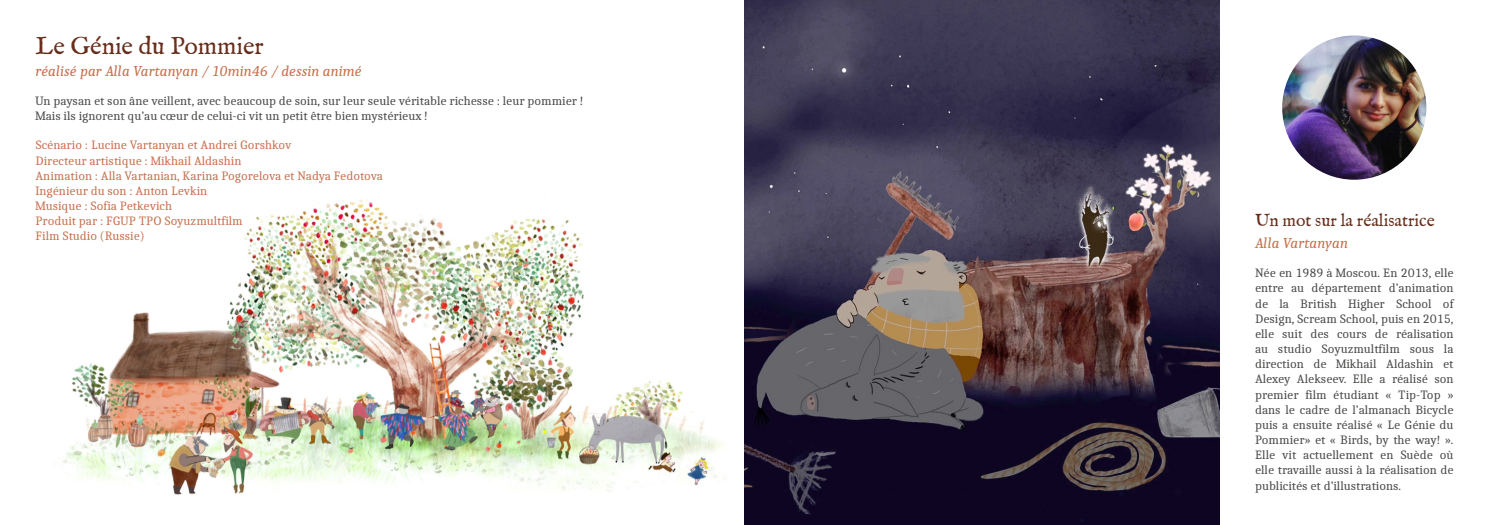
<style>
.page{position:relative;width:1489px;height:525px;background:#fff}
.page>*{position:absolute;margin:0;border:0;box-sizing:border-box;transform-origin:0 0}
.Titre_du_film{font:25px "IM FELL English Roman";color:#672e1b}
.Titre_du_film-2{font:17.5px "IM FELL English Roman";color:#672e1b}
.Caractéristiques_d_un_film{font:italic 15px "Caladea";color:#c7704e}
.Texte{font:12.62px/15.1px "Caladea";color:#494948;text-align:justify}
.Caractéristiques_d_un_film_2{font:12.62px "Caladea";color:#c7704e}
</style>
<div class="page">
<img style="left:63px;top:199px;width:662px;height:296px">
<img style="left:744px;top:0;width:475px;height:524px">
<img style="left:1281px;top:35px;width:145px;height:145px;border-radius:72px">
<p class="Titre_du_film" style="left:35px;top:31px;width:230px">Le Génie du Pommier</p>
<p class="Caractéristiques_d_un_film" style="left:35px;top:62px;width:328px">réalisé par Alla Vartanyan / 10min46 / dessin animé</p>
<p class="Texte" style="left:35px;top:93px;width:549px">Un paysan et son âne veillent, avec beaucoup de soin, sur leur seule véritable richesse : leur pommier !</p>
<p class="Texte" style="left:35px;top:108px;width:394px">Mais ils ignorent qu’au cœur de celui-ci vit un petit être bien mystérieux !</p>
<p class="Caractéristiques_d_un_film_2" style="left:35px;top:138px;width:257px">Scénario : Lucine Vartanyan et Andrei Gorshkov</p>
<p class="Caractéristiques_d_un_film_2" style="left:35px;top:153px;width:207px">Directeur artistique : Mikhail Aldashin</p>
<p class="Caractéristiques_d_un_film_2" style="left:35px;top:168px;width:349px">Animation : Alla Vartanian, Karina Pogorelova et Nadya Fedotova</p>
<p class="Caractéristiques_d_un_film_2" style="left:35px;top:183px;width:173px">Ingénieur du son : Anton Levkin</p>
<p class="Caractéristiques_d_un_film_2" style="left:35px;top:198px;width:138px">Musique : Sofia Petkevich</p>
<p class="Caractéristiques_d_un_film_2" style="left:35px;top:213px;width:209px">Produit par : FGUP TPO Soyuzmultfilm</p>
<p class="Caractéristiques_d_un_film_2" style="left:35px;top:228px;width:111px">Film Studio (Russie)</p>
<p class="Titre_du_film-2" style="left:1254px;top:210px;width:181px">Un mot sur la réalisatrice</p>
<p class="Caractéristiques_d_un_film" style="left:1254px;top:234px;width:94px">Alla Vartanyan</p>
<p class="Texte" style="left:1254px;top:265px;width:200px">Née en 1989 à Moscou. En 2013, elle entre au département d’animation de la British Higher School of Design, Scream School, puis en 2015, elle suit des cours de réalisation au studio Soyuzmultfilm sous la direction de Mikhail Aldashin et Alexey Alekseev. Elle a réalisé son premier film étudiant « Tip-Top » dans le cadre de l’almanach Bicycle puis a ensuite réalisé « Le Génie du Pommier» et « Birds, by the way! ».<br>Elle vit actuellement en Suède où elle travaille aussi à la réalisation de publicités et d’illustrations.</p>
</div>
